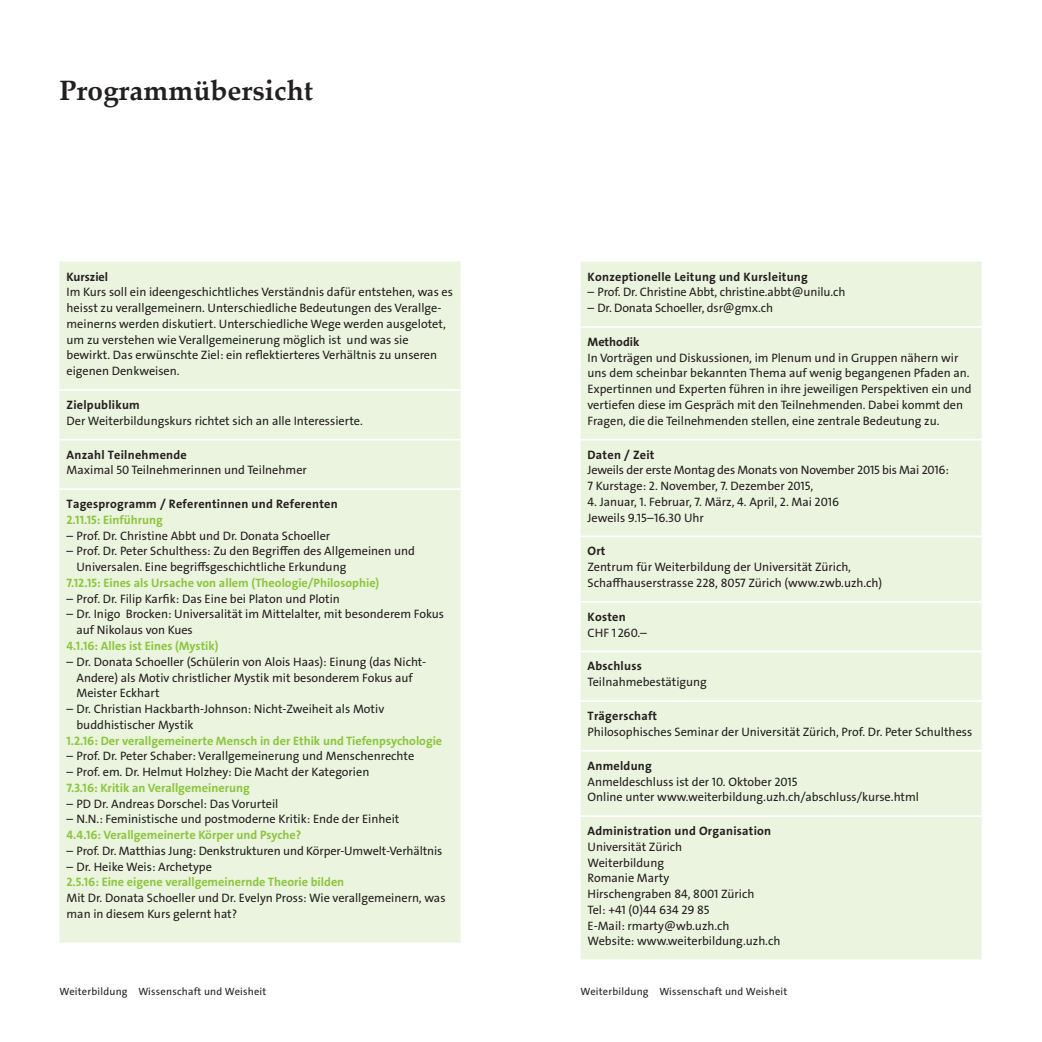
<style>
.page{position:relative;width:1042px;height:1042px;background:#fff}
.page>*{position:absolute;margin:0;border:0;box-sizing:border-box;transform-origin:0 0}
.Titel{font:700 28px "Palatino Linotype";color:#231f20}
.Tabellen_Zellentext{font:12.25px/15.8px "The Sans LP5 Plain";color:#231f20}
.Tabellen_Zellen_Aufz{font:12.25px/15.8px "The Sans LP5 Plain";color:#231f20}
.Tabelle_Text{font:12.25px/15.8px "The Sans LP5 Plain";color:#231f20}
.Tabellen_Zellentext-2{font:12.25px "The Sans LP7 Bld";color:#8bc63e}
.Tabellen_Zellentitel{font:12.25px "The Sans LP7 Bld";letter-spacing:.02em;color:#231f20}
.Tabelle_Titel_Text{font:12.25px "The Sans LP7 Bld";color:#231f20}
.Fusszeile{font:10.5px "The Sans LP5 Plain";letter-spacing:.02em;color:#231f20}
</style>
<div class="page">
<div style="left:60px;top:261px;width:400px;height:681px;background:#ebf4de"></div>
<hr style="left:60px;top:389px;width:400px;height:2px;background:#fff">
<hr style="left:60px;top:439px;width:400px;height:1px;background:#fff">
<hr style="left:60px;top:488px;width:400px;height:2px;background:#fff">
<div style="left:580px;top:261px;width:401px;height:698px;background:#ebf4de"></div>
<hr style="left:580px;top:326px;width:401px;height:2px;background:#fff">
<hr style="left:580px;top:439px;width:401px;height:1px;background:#fff">
<hr style="left:580px;top:535px;width:401px;height:2px;background:#fff">
<hr style="left:580px;top:601px;width:401px;height:2px;background:#fff">
<hr style="left:580px;top:650px;width:401px;height:2px;background:#fff">
<hr style="left:580px;top:700px;width:401px;height:2px;background:#fff">
<hr style="left:580px;top:750px;width:401px;height:1px;background:#fff">
<hr style="left:580px;top:815px;width:401px;height:2px;background:#fff">
<p class="Titel" style="left:60px;top:70px;width:255px">Programmübersicht</p>
<p class="Tabelle_Titel_Text" style="left:67px;top:268px;width:43px">Kursziel</p>
<p class="Tabellen_Zellentext" style="left:67px;top:284px;width:388px">Im Kurs soll ein ideengeschichtliches Verständnis dafür entstehen, was es heisst zu verallgemeinern. Unterschiedliche Bedeutungen des Verallge&shy;meinerns werden diskutiert. Unterschiedliche Wege werden ausgelotet, um zu verstehen wie Verallgemeinerung möglich ist und was sie bewirkt. Das erwünschte Ziel: ein reflektierteres Verhältnis zu unseren eigenen Denkweisen.</p>
<p class="Tabellen_Zellentitel" style="left:67px;top:397px;width:75px">Zielpublikum</p>
<p class="Tabellen_Zellentext" style="left:67px;top:413px;width:298px">Der Weiterbildungskurs richtet sich an alle Interessierte.</p>
<p class="Tabellen_Zellentitel" style="left:67px;top:446px;width:122px">Anzahl Teilnehmende</p>
<p class="Tabellen_Zellentext" style="left:67px;top:462px;width:242px">Maximal 50 Teilnehmerinnen und Teilnehmer</p>
<p class="Tabellen_Zellentitel" style="left:67px;top:496px;width:273px">Tagesprogramm / Referentinnen und Referenten</p>
<p class="Tabellen_Zellentext-2" style="left:67px;top:512px;width:98px">2.11.15: Einführung</p>
<p class="Tabellen_Zellen_Aufz" style="left:67px;top:528px;width:265px">– Prof. Dr. Christine Abbt und Dr. Donata Schoeller</p>
<p class="Tabellen_Zellen_Aufz" style="left:76px;top:543px;width:340px;text-indent:-10px">– Prof. Dr. Peter Schulthess: Zu den Begriffen des Allgemeinen und<br>Universalen. Eine begriffsgeschichtliche Erkundung</p>
<p class="Tabellen_Zellentext-2" style="left:67px;top:575px;width:314px">7.12.15: Eines als Ursache von allem (Theologie/Philosophie)</p>
<p class="Tabellen_Zellen_Aufz" style="left:67px;top:591px;width:275px">– Prof. Dr. Filip Karfik: Das Eine bei Platon und Plotin</p>
<p class="Tabellen_Zellen_Aufz" style="left:76px;top:606px;width:369px;text-indent:-10px">– Dr. Inigo Brocken: Universalität im Mittelalter, mit besonderem Fokus auf Nikolaus von Kues</p>
<p class="Tabellen_Zellentext-2" style="left:67px;top:638px;width:154px">4.1.16: Alles ist Eines (Mystik)</p>
<p class="Tabellen_Zellen_Aufz" style="left:76px;top:654px;width:351px;text-indent:-10px">– Dr. Donata Schoeller (Schülerin von Alois Haas): Einung (das Nicht-<br>Andere) als Motiv christlicher Mystik mit besonderem Fokus auf<br>Meister Eckhart</p>
<p class="Tabellen_Zellen_Aufz" style="left:76px;top:701px;width:309px;text-indent:-10px">– Dr. Christian Hackbarth-Johnson: Nicht-Zweiheit als Motiv buddhistischer Mystik</p>
<p class="Tabellen_Zellentext-2" style="left:67px;top:732px;width:377px">1.2.16: Der verallgemeinerte Mensch in der Ethik und Tiefenpsychologie</p>
<p class="Tabellen_Zellen_Aufz" style="left:67px;top:748px;width:349px">– Prof. Dr. Peter Schaber: Verallgemeinerung und Menschenrechte</p>
<p class="Tabellen_Zellen_Aufz" style="left:67px;top:764px;width:304px">– Prof. em. Dr. Helmut Holzhey: Die Macht der Kategorien</p>
<p class="Tabellen_Zellentext-2" style="left:67px;top:780px;width:185px">7.3.16: Kritik an Verallgemeinerung</p>
<p class="Tabellen_Zellen_Aufz" style="left:67px;top:795px;width:213px">– PD Dr. Andreas Dorschel: Das Vorurteil</p>
<p class="Tabellen_Zellen_Aufz" style="left:67px;top:811px;width:334px">– N.N.: Feministische und postmoderne Kritik: Ende der Einheit</p>
<p class="Tabellen_Zellentext-2" style="left:67px;top:827px;width:236px">4.4.16: Verallgemeinerte Körper und Psyche?</p>
<p class="Tabellen_Zellen_Aufz" style="left:67px;top:843px;width:377px">– Prof. Dr. Matthias Jung: Denkstrukturen und Körper-Umwelt-Verhältnis</p>
<p class="Tabellen_Zellen_Aufz" style="left:67px;top:858px;width:147px">– Dr. Heike Weis: Archetype</p>
<p class="Tabellen_Zellentext-2" style="left:67px;top:874px;width:279px">2.5.16: Eine eigene verallgemeinernde Theorie bilden</p>
<p class="Tabellen_Zellentext" style="left:67px;top:890px;width:380px">Mit Dr. Donata Schoeller und Dr. Evelyn Pross: Wie verallgemeinern, was man in diesem Kurs gelernt hat?</p>
<p class="Tabellen_Zellentitel" style="left:587px;top:268px;width:222px">Konzeptionelle Leitung und Kursleitung</p>
<p class="Tabellen_Zellen_Aufz" style="left:587px;top:284px;width:259px">– Prof. Dr. Christine Abbt, christine.abbt@unilu.ch</p>
<p class="Tabellen_Zellen_Aufz" style="left:587px;top:300px;width:187px">– Dr. Donata Schoeller, dsr@gmx.ch</p>
<p class="Tabelle_Titel_Text" style="left:587px;top:334px;width:53px">Methodik</p>
<p class="Tabelle_Text" style="left:587px;top:350px;width:383px">In Vorträgen und Diskussionen, im Plenum und in Gruppen nähern wir uns dem scheinbar bekannten Thema auf wenig begangenen Pfaden an.</p>
<p class="Tabelle_Text" style="left:587px;top:381px;width:386px">Expertinnen und Experten führen in ihre jeweiligen Perspektiven ein und vertiefen diese im Gespräch mit den Teilnehmenden. Dabei kommt den<br>Fragen, die die Teilnehmenden stellen, eine zentrale Bedeutung zu.</p>
<p class="Tabellen_Zellentitel" style="left:587px;top:446px;width:68px">Daten / Zeit</p>
<p class="Tabellen_Zellentext" style="left:587px;top:462px;width:363px">Jeweils der erste Montag des Monats von November 2015 bis Mai 2016:</p>
<p class="Tabellen_Zellentext" style="left:587px;top:478px;width:227px">7 Kurstage: 2. November, 7. Dezember 2015,</p>
<p class="Tabellen_Zellentext" style="left:587px;top:494px;width:253px">4. Januar, 1. Februar, 7. März, 4. April, 2. Mai 2016</p>
<p class="Tabellen_Zellentext" style="left:587px;top:510px;width:118px">Jeweils 9.15–16.30 Uhr</p>
<p class="Tabellen_Zellentitel" style="left:587px;top:543px;width:20px">Ort</p>
<p class="Tabellen_Zellentext" style="left:587px;top:559px;width:265px">Zentrum für Weiterbildung der Universität Zürich,</p>
<p class="Tabellen_Zellentext" style="left:587px;top:575px;width:296px">Schaffhauserstrasse 228, 8057 Zürich (www.zwb.uzh.ch)</p>
<p class="Tabellen_Zellentitel" style="left:587px;top:609px;width:40px">Kosten</p>
<p class="Tabellen_Zellentext" style="left:587px;top:625px;width:61px">CHF 1260.–</p>
<p class="Tabellen_Zellentitel" style="left:587px;top:658px;width:56px">Abschluss</p>
<p class="Tabellen_Zellentext" style="left:587px;top:674px;width:121px">Teilnahmebestätigung</p>
<p class="Tabellen_Zellentitel" style="left:587px;top:708px;width:71px">Trägerschaft</p>
<p class="Tabellen_Zellentext" style="left:587px;top:724px;width:386px">Philosophisches Seminar der Universität Zürich, Prof. Dr. Peter Schulthess</p>
<p class="Tabellen_Zellentitel" style="left:587px;top:758px;width:66px">Anmeldung</p>
<p class="Tabellen_Zellentext" style="left:587px;top:773px;width:211px">Anmeldeschluss ist der 10. Oktober 2015</p>
<p class="Tabellen_Zellentext" style="left:587px;top:789px;width:333px">Online unter www.weiterbildung.uzh.ch/abschluss/kurse.html</p>
<p class="Tabellen_Zellentitel" style="left:587px;top:823px;width:185px">Administration und Organisation</p>
<p class="Tabellen_Zellentext" style="left:587px;top:839px;width:96px">Universität Zürich</p>
<p class="Tabellen_Zellentext" style="left:587px;top:855px;width:78px">Weiterbildung</p>
<p class="Tabellen_Zellentext" style="left:587px;top:870px;width:83px">Romanie Marty</p>
<p class="Tabellen_Zellentext" style="left:587px;top:886px;width:168px">Hirschengraben 84, 8001 Zürich</p>
<p class="Tabellen_Zellentext" style="left:587px;top:902px;width:124px">Tel: +41 (0)44 634 29 85</p>
<p class="Tabellen_Zellentext" style="left:587px;top:918px;width:143px">E-Mail: rmarty@wb.uzh.ch</p>
<p class="Tabellen_Zellentext" style="left:587px;top:933px;width:194px">Website: www.weiterbildung.uzh.ch</p>
<p class="Fusszeile" style="left:60px;top:985px;width:208px">Weiterbildung Wissenschaft und Weisheit</p>
<p class="Fusszeile" style="left:580px;top:985px;width:208px">Weiterbildung Wissenschaft und Weisheit</p>
</div>
